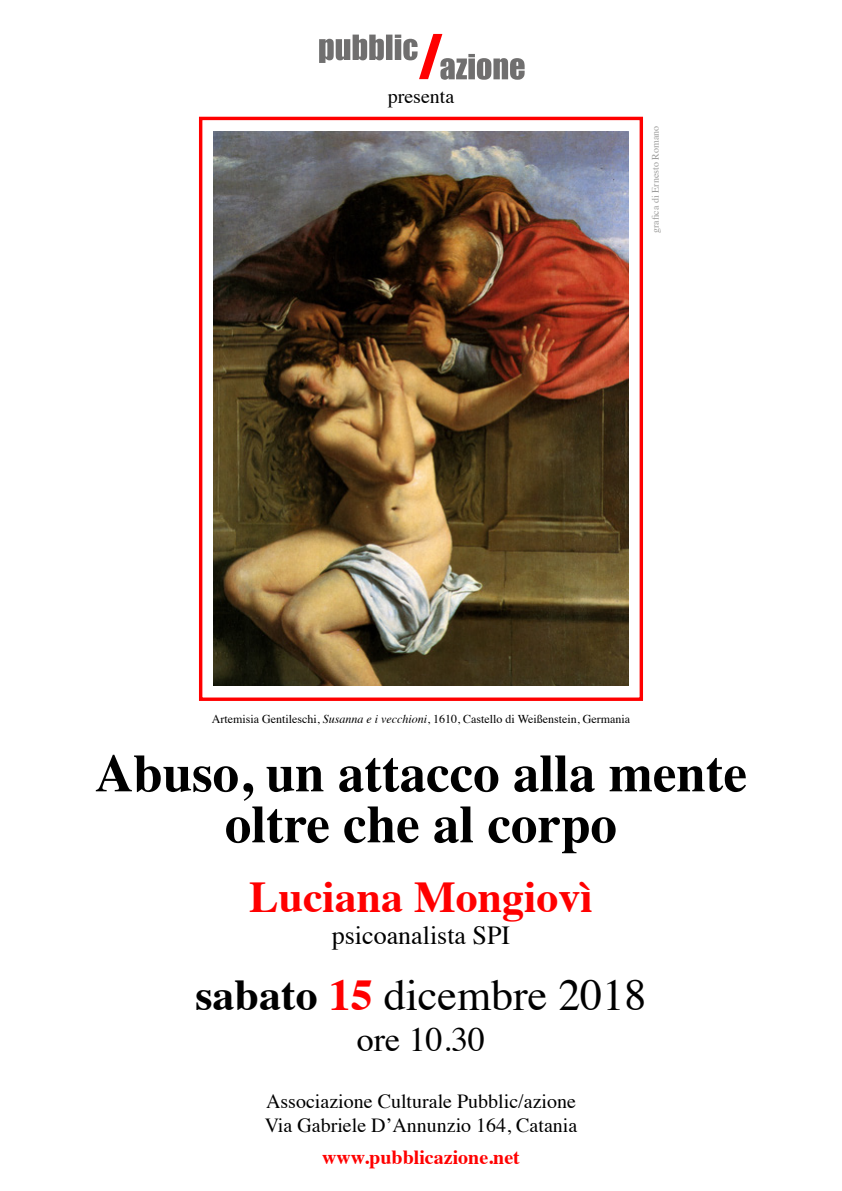
<style>
.page{position:relative;width:842px;height:1191px;background:#fff}
.page>*{position:absolute;margin:0;border:0;box-sizing:border-box;transform-origin:0 0}
.t1{font:700 53px/51px "Times";color:#000;text-align:center}
.t2{font:44px "Times";color:#000}
.t3{font:700 44px "Times";color:#f00}
.t4{font:34px "Times";color:#000}
.t5{font:26px "Times";color:#000}
.t6{font:20px/24px "Times";color:#000}
.t7{font:700 20px "Times";color:#f00}
.t8{font:12px "Times";color:#000}
.t9{font:10px "Times";color:#9d9d9c}
.s1{font-style:italic}
.s2{font-weight:700}
.s3{font-weight:700;color:#f00}
</style>
<div class="page">
<img style="left:214px;top:132px;width:414px;height:554px">
<div style="left:199px;top:117px;width:444px;height:584px;border:3px solid #f00"></div>
<svg style="left:319px;top:34px;width:206px;height:46px"></svg>
<p class="t6" style="left:388px;top:82px;width:68px">presenta</p>
<p class="t9" style="left:646px;top:233px;width:108px;rotate:-90deg">grafica di Ernesto Romano</p>
<p class="t8" style="left:212px;top:708px;width:420px">Artemisia Gentileschi, <span class="s1">Susanna e i vecchioni</span>, 1610, Castello di Weißenstein, Germania</p>
<h1 class="t1" style="left:95px;top:742px;width:654px">Abuso, un attacco alla mente oltre che al corpo</h1>
<h2 class="t3" style="left:249px;top:855px;width:345px">Luciana Mongiovì</h2>
<h3 class="t5" style="left:332px;top:910px;width:180px">psicoanalista SPI</h3>
<h2 class="t2" style="left:195px;top:954px;width:452px"><span class="s2">sabato</span> <span class="s3">15</span> dicembre 2018</h2>
<h3 class="t4" style="left:357px;top:1007px;width:130px">ore 10.30</h3>
<p class="t6" style="left:265px;top:1087px;width:314px">Associazione Culturale Pubblic/azione<br>Via Gabriele D’Annunzio 164, Catania</p>
<p class="t7" style="left:322px;top:1138px;width:199px">www.pubblicazione.net</p>
</div>
